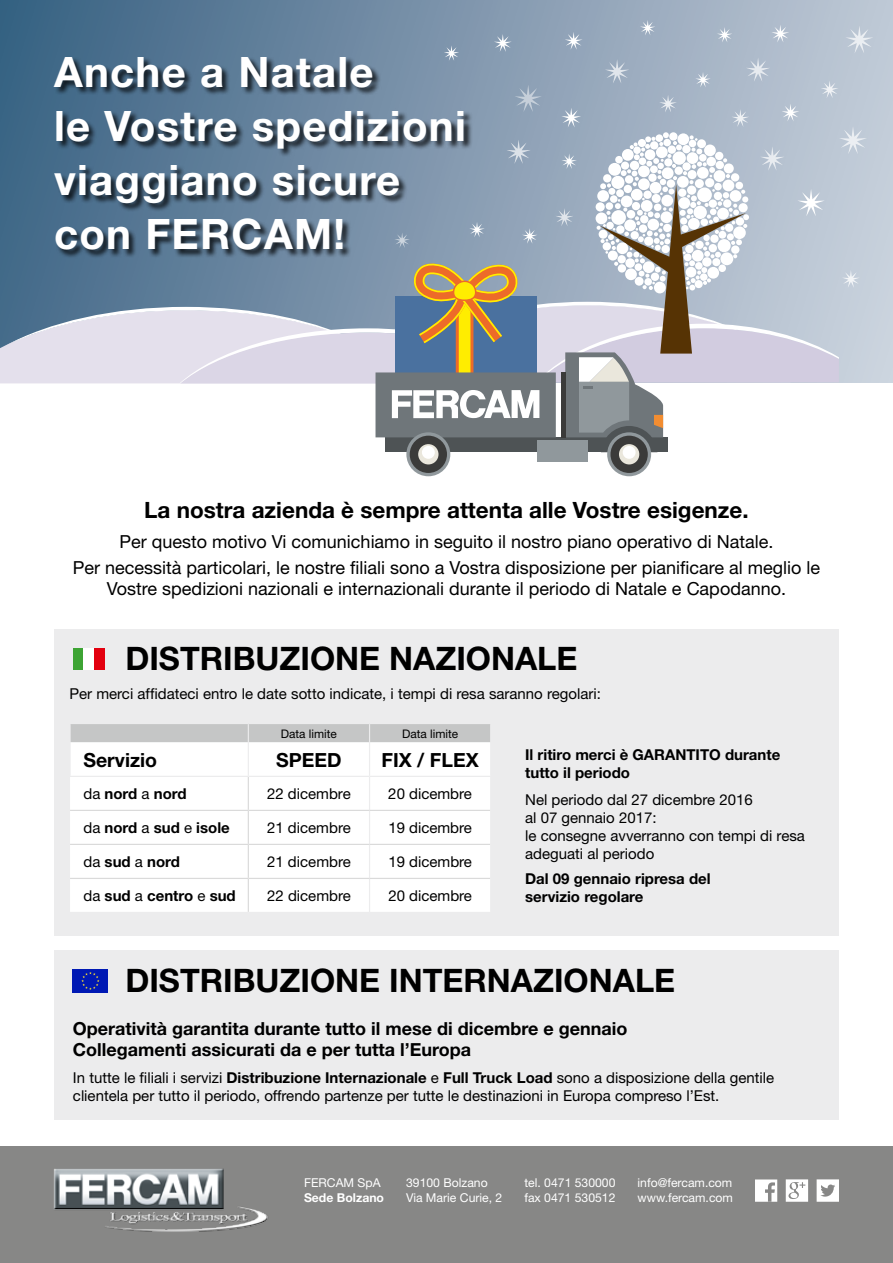
<style>
.page{position:relative;width:893px;height:1263px;background:#fff}
.page>*{position:absolute;margin:0;border:0;box-sizing:border-box;transform-origin:0 0}
.t1{font:700 42px/54px "Helvetica Neue";letter-spacing:.03em;color:#fff}
.t2{font:700 32.4px "Helvetica Neue";color:#000}
.t3{font:700 22.5px "Helvetica Neue";color:#000}
.t4{font:700 19.5px "Helvetica Neue";color:#000}
.t5{font:18px/25.8px "Helvetica Neue";color:#000;text-align:center}
.t6{font:700 18px/21.6px "Helvetica Neue";color:#000}
.t7{font:15px/18px "Helvetica Neue";color:#000}
.t8{font:700 15px/18px "Helvetica Neue";color:#000}
.t9{font:12.15px/14.7px "Helvetica Neue";color:#fff}
.t10{font:700 12.15px "Helvetica Neue";color:#fff}
.t11{font:11.85px "Helvetica Neue";color:#000}
.s1{font-weight:400}
.s2{font-weight:700}
</style>
<div class="page">
<div style="left:54px;top:629px;width:785px;height:307px;background:#ececed"></div>
<div style="left:54px;top:951px;width:785px;height:169px;background:#ececed"></div>
<div style="left:70px;top:743px;width:420px;height:169px;background:#fff"></div>
<div style="left:70px;top:724px;width:420px;height:18px;background:#c5c6c6"></div>
<hr style="left:69px;top:742px;width:2px;height:34px;background:#ececed">
<hr style="left:248px;top:742px;width:1px;height:34px;background:#ececed">
<hr style="left:369px;top:742px;width:1px;height:34px;background:#ececed">
<hr style="left:69px;top:776px;width:179px;height:1px;background:#ececed">
<hr style="left:248px;top:776px;width:122px;height:1px;background:#ececed">
<hr style="left:370px;top:776px;width:121px;height:1px;background:#ececed">
<hr style="left:369px;top:777px;width:1px;height:33px;background:#ececed">
<hr style="left:369px;top:811px;width:1px;height:33px;background:#ececed">
<hr style="left:369px;top:845px;width:1px;height:33px;background:#ececed">
<hr style="left:369px;top:879px;width:1px;height:33px;background:#ececed">
<hr style="left:248px;top:777px;width:1px;height:33px;background:#dadada">
<hr style="left:70px;top:810px;width:178px;height:1px;background:#dadada">
<hr style="left:248px;top:810px;width:122px;height:1px;background:#dadada">
<hr style="left:248px;top:811px;width:1px;height:33px;background:#dadada">
<hr style="left:370px;top:810px;width:120px;height:1px;background:#dadada">
<hr style="left:70px;top:844px;width:178px;height:1px;background:#dadada">
<hr style="left:248px;top:844px;width:122px;height:1px;background:#dadada">
<hr style="left:248px;top:845px;width:1px;height:33px;background:#dadada">
<hr style="left:370px;top:844px;width:120px;height:1px;background:#dadada">
<hr style="left:70px;top:878px;width:178px;height:1px;background:#dadada">
<hr style="left:248px;top:878px;width:122px;height:1px;background:#dadada">
<hr style="left:248px;top:879px;width:1px;height:33px;background:#dadada">
<hr style="left:370px;top:878px;width:120px;height:1px;background:#dadada">
<div style="left:73px;top:649px;width:11px;height:21px;background:#3da434"></div>
<div style="left:84px;top:649px;width:10px;height:21px;background:#fff"></div>
<div style="left:94px;top:649px;width:11px;height:21px;background:#e3000f"></div>
<div style="left:73px;top:969px;width:35px;height:23px;background:#0019b4"></div>
<svg style="left:81px;top:972px;width:18px;height:18px"></svg>
<div style="left:0;top:1146px;width:893px;height:117px;background:#878786"></div>
<img style="left:54px;top:1168px;width:214px;height:64px">
<svg style="left:786px;top:1179px;width:22px;height:23px"></svg>
<svg style="left:755px;top:1179px;width:22px;height:23px"></svg>
<svg style="left:817px;top:1179px;width:22px;height:23px"></svg>
<div style="left:0;top:0;width:893px;height:382px;background:linear-gradient(to right,#355f80,#c2cad7)"></div>
<div style="left:406px;top:432px;width:44px;height:44px;background:#90989c;border-radius:50%"></div>
<div style="left:410px;top:436px;width:37px;height:37px;background:#3b3b3a;border-radius:50%"></div>
<div style="left:418px;top:444px;width:20px;height:20px;background:#eae7dc;border-radius:50%"></div>
<div style="left:422px;top:446px;width:13px;height:13px;background:#fff;border-radius:50%"></div>
<div style="left:607px;top:432px;width:44px;height:44px;background:#90989c;border-radius:50%"></div>
<div style="left:610px;top:436px;width:38px;height:37px;background:#3b3b3a;border-radius:50%"></div>
<div style="left:619px;top:444px;width:20px;height:20px;background:#eae7dc;border-radius:50%"></div>
<div style="left:623px;top:446px;width:13px;height:13px;background:#fff;border-radius:50%"></div>
<div style="left:538px;top:440px;width:50px;height:22px;background:#90989c"></div>
<svg style="left:0;top:20px;width:873px;height:432px"></svg>
<h1 class="t1" style="left:54px;top:44px;width:413px">Anche a Natale<br>le Vostre spedizioni viaggiano sicure con FERCAM!</h1>
<h3 class="t3" style="left:144px;top:496px;width:606px">La nostra azienda è sempre attenta alle Vostre esigenze.</h3>
<p class="t5" style="left:73px;top:528px;width:749px">Per questo motivo Vi comunichiamo in seguito il nostro piano operativo di Natale.<br>Per necessità particolari, le nostre filiali sono a Vostra disposizione per pianificare al meglio le</p>
<p class="t5" style="left:107px;top:576px;width:681px">Vostre spedizioni nazionali e internazionali durante il periodo di Natale e Capodanno.</p>
<h2 class="t2" style="left:125px;top:638px;width:454px">DISTRIBUZIONE NAZIONALE</h2>
<p class="t7" style="left:69px;top:685px;width:533px">Per merci affidateci entro le date sotto indicate, i tempi di resa saranno regolari:</p>
<p class="t11" style="left:281px;top:726px;width:58px">Data limite</p>
<p class="t11" style="left:402px;top:726px;width:58px">Data limite</p>
<h3 class="t4" style="left:83px;top:748px;width:75px">Servizio</h3>
<h3 class="t4" style="left:276px;top:748px;width:67px">SPEED</h3>
<h3 class="t4" style="left:382px;top:748px;width:99px">FIX / FLEX</h3>
<p class="t8" style="left:83px;top:785px;width:105px"><span class="s1">da</span> nord <span class="s1">a</span> nord</p>
<p class="t7" style="left:267px;top:785px;width:85px">22 dicembre</p>
<p class="t7" style="left:388px;top:785px;width:85px">20 dicembre</p>
<p class="t8" style="left:83px;top:819px;width:148px"><span class="s1">da</span> nord <span class="s1">a</span> sud <span class="s1">e</span> isole</p>
<p class="t7" style="left:267px;top:819px;width:85px">21 dicembre</p>
<p class="t7" style="left:388px;top:819px;width:85px">19 dicembre</p>
<p class="t8" style="left:83px;top:853px;width:98px"><span class="s1">da</span> sud <span class="s1">a</span> nord</p>
<p class="t7" style="left:267px;top:853px;width:85px">21 dicembre</p>
<p class="t7" style="left:388px;top:853px;width:85px">19 dicembre</p>
<p class="t8" style="left:84px;top:887px;width:154px"><span class="s1">da</span> sud <span class="s1">a</span> centro <span class="s1">e</span> sud</p>
<p class="t7" style="left:267px;top:887px;width:85px">22 dicembre</p>
<p class="t7" style="left:388px;top:887px;width:85px">20 dicembre</p>
<p class="t8" style="left:525px;top:745px;width:257px">Il ritiro merci è GARANTITO durante tutto il periodo</p>
<p class="t7" style="left:525px;top:790px;width:281px">Nel periodo dal 27 dicembre 2016<br>al 07 gennaio 2017:<br>le consegne avverranno con tempi di resa adeguati al periodo</p>
<p class="t8" style="left:525px;top:869px;width:187px">Dal 09 gennaio ripresa del servizio regolare</p>
<h2 class="t2" style="left:125px;top:961px;width:551px">DISTRIBUZIONE INTERNAZIONALE</h2>
<p class="t6" style="left:73px;top:1017px;width:556px">Operatività garantita durante tutto il mese di dicembre e gennaio<br>Collegamenti assicurati da e per tutta l’Europa</p>
<p class="t7" style="left:73px;top:1068px;width:703px">In tutte le filiali i servizi <span class="s2">Distribuzione Internazionale</span> e <span class="s2">Full Truck Load</span> sono a disposizione della gentile clientela per tutto il periodo, offrendo partenze per tutte le destinazioni in Europa compreso l’Est.</p>
<p class="t9" style="left:304px;top:1175px;width:78px">FERCAM SpA</p>
<p class="t10" style="left:304px;top:1190px;width:82px">Sede Bolzano</p>
<p class="t9" style="left:406px;top:1175px;width:98px">39100 Bolzano<br>Via Marie Curie, 2</p>
<p class="t9" style="left:524px;top:1175px;width:93px">tel. 0471 530000 fax 0471 530512</p>
<p class="t9" style="left:638px;top:1175px;width:97px">info@fercam.com www.fercam.com</p>
</div>
